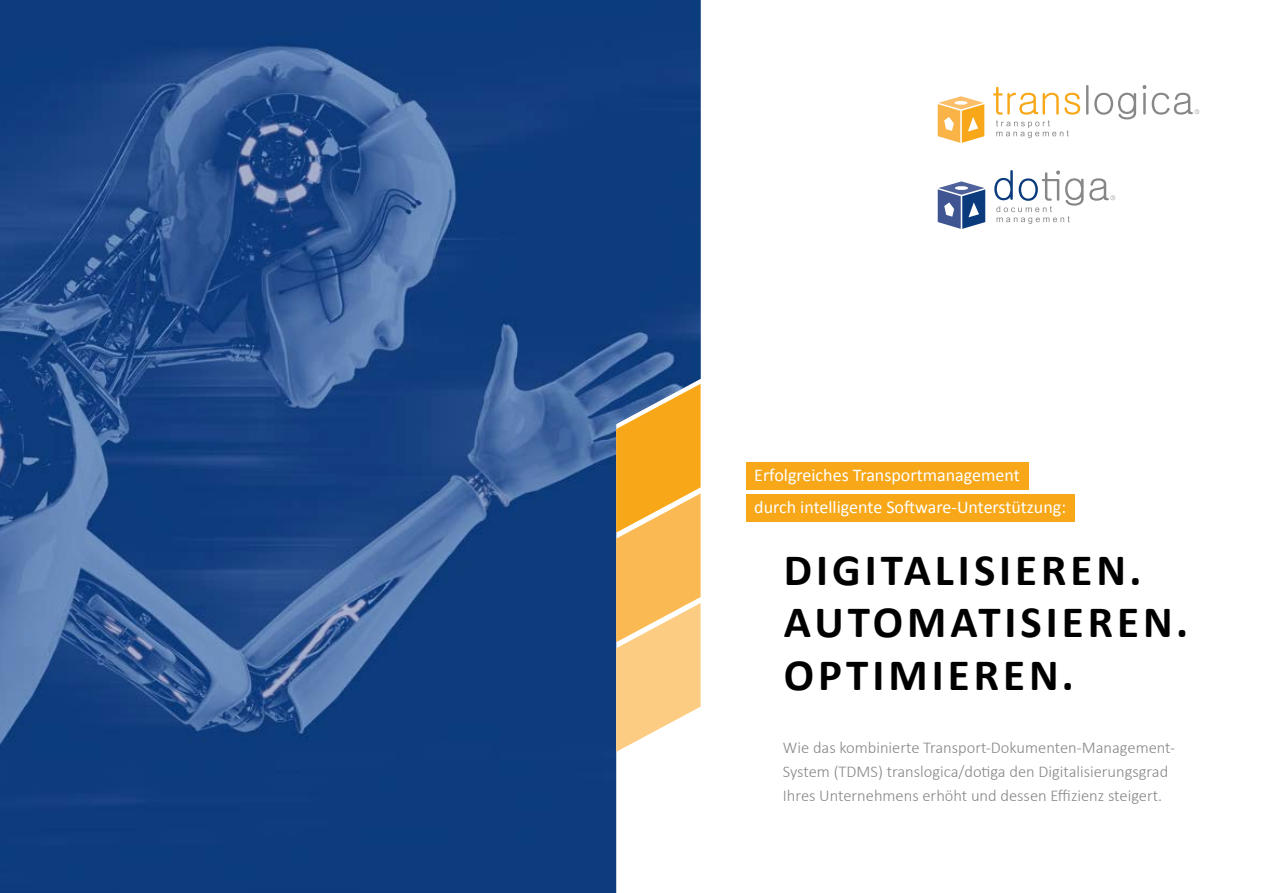
<style>
.page{position:relative;width:1263px;height:893px;background:#fff}
.page>*{position:absolute;margin:0;border:0;box-sizing:border-box;transform-origin:0 0}
.t1{font:700 45px/52.5px "Calibri";letter-spacing:.09em;color:#000}
.t2{font:18px/31.5px "Calibri";color:#fff}
.t3{font:300 16.5px/24px "Calibri";color:#878787}
</style>
<div class="page">
<img style="left:0;top:0;width:701px;height:893px">
<svg style="left:616px;top:384px;width:85px;height:368px;background:#f0bc65"></svg>
<svg style="left:938px;top:181px;width:47px;height:48px"></svg>
<svg style="left:994px;top:170px;width:89px;height:54px"></svg>
<svg style="left:1089px;top:178px;width:26px;height:23px"></svg>
<svg style="left:938px;top:96px;width:46px;height:47px"></svg>
<svg style="left:993px;top:87px;width:87px;height:51px"></svg>
<svg style="left:1086px;top:85px;width:113px;height:34px"></svg>
<div style="left:746px;top:462px;width:282px;height:27px;background:#f7a717"></div>
<div style="left:746px;top:494px;width:329px;height:27px;background:#f7a717"></div>
<p class="t2" style="left:754px;top:459px;width:313px">Erfolgreiches Transportmanagement durch intelligente Software-Unterstützung:</p>
<h1 class="t1" style="left:784px;top:542px;width:406px">DIGITALISIEREN.<br>AUTOMATISIEREN.<br>OPTIMIEREN.</h1>
<p class="t3" style="left:783px;top:735px;width:394px">Wie das kombinierte Transport-Dokumenten-Management-<br>System (TDMS) translogica/dotiga den Digitalisierungsgrad<br>Ihres Unternehmens erhöht und dessen Effizienz steigert.</p>
</div>
